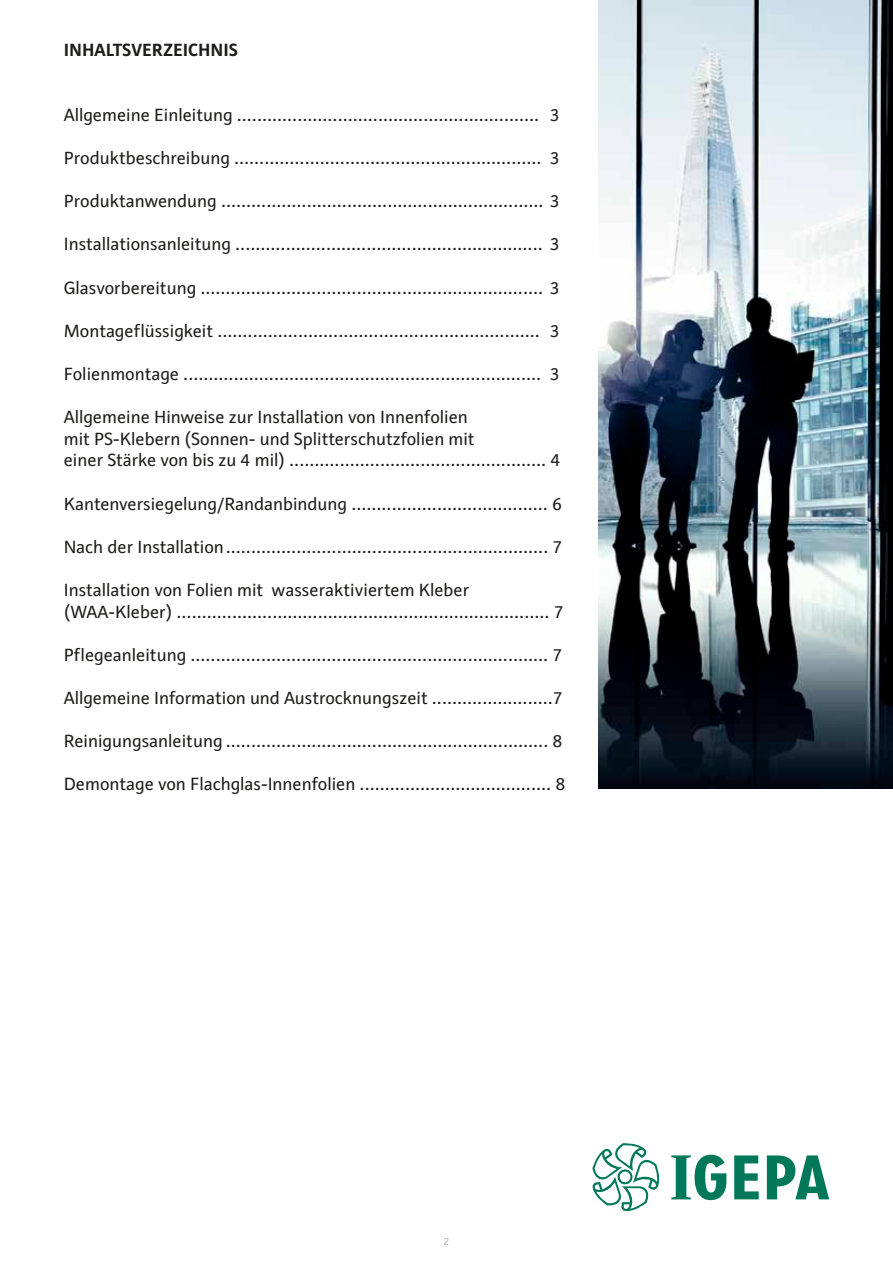
<style>
.page{position:relative;width:893px;height:1263px;background:#fff}
.page>*{position:absolute;margin:0;border:0;box-sizing:border-box;transform-origin:0 0}
.t1{font:18px/21.6px "Raldo";color:#1d1d1b}
.t2{font:700 18px "Raldo";color:#1d1d1b}
.t3{font:10.5px "Raldo";color:#b2b2b2}
</style>
<div class="page">
<svg style="left:592px;top:1143px;width:68px;height:68px"></svg>
<svg style="left:734px;top:1155px;width:25px;height:44px"></svg>
<svg style="left:767px;top:1155px;width:62px;height:44px"></svg>
<svg style="left:671px;top:1155px;width:55px;height:45px"></svg>
<img style="left:598px;top:0;width:295px;height:788px">
<p class="t2" style="left:64px;top:39px;width:176px">INHALTSVERZEICHNIS</p>
<p class="t1" style="left:64px;top:104px;width:498px">Allgemeine Einleitung ............................................................ 3</p>
<p class="t1" style="left:64px;top:147px;width:498px">Produktbeschreibung ............................................................. 3</p>
<p class="t1" style="left:64px;top:190px;width:498px">Produktanwendung ................................................................ 3</p>
<p class="t1" style="left:64px;top:234px;width:498px">Installationsanleitung ............................................................. 3</p>
<p class="t1" style="left:64px;top:277px;width:498px">Glasvorbereitung .................................................................... 3</p>
<p class="t1" style="left:64px;top:320px;width:498px">Montageflüssigkeit ................................................................ 3</p>
<p class="t1" style="left:64px;top:363px;width:498px">Folienmontage ....................................................................... 3</p>
<p class="t1" style="left:64px;top:406px;width:498px">Allgemeine Hinweise zur Installation von Innenfolien<br>mit PS-Klebern (Sonnen- und Splitterschutzfolien mit<br>einer Stärke von bis zu 4 mil) ................................................... 4</p>
<p class="t1" style="left:64px;top:493px;width:500px">Kantenversiegelung/Randanbindung ....................................... 6</p>
<p class="t1" style="left:64px;top:536px;width:500px">Nach der Installation................................................................ 7</p>
<p class="t1" style="left:64px;top:579px;width:501px">Installation von Folien mit wasseraktiviertem Kleber (WAA-Kleber) .......................................................................... 7</p>
<p class="t1" style="left:64px;top:644px;width:500px">Pflegeanleitung ....................................................................... 7</p>
<p class="t1" style="left:64px;top:687px;width:501px">Allgemeine Information und Austrocknungszeit ........................7</p>
<p class="t1" style="left:64px;top:730px;width:500px">Reinigungsanleitung ................................................................ 8</p>
<p class="t1" style="left:64px;top:774px;width:503px">Demontage von Flachglas-Innenfolien ...................................... 8</p>
<p class="t3" style="left:444px;top:1236px;width:7px">2</p>
</div>
